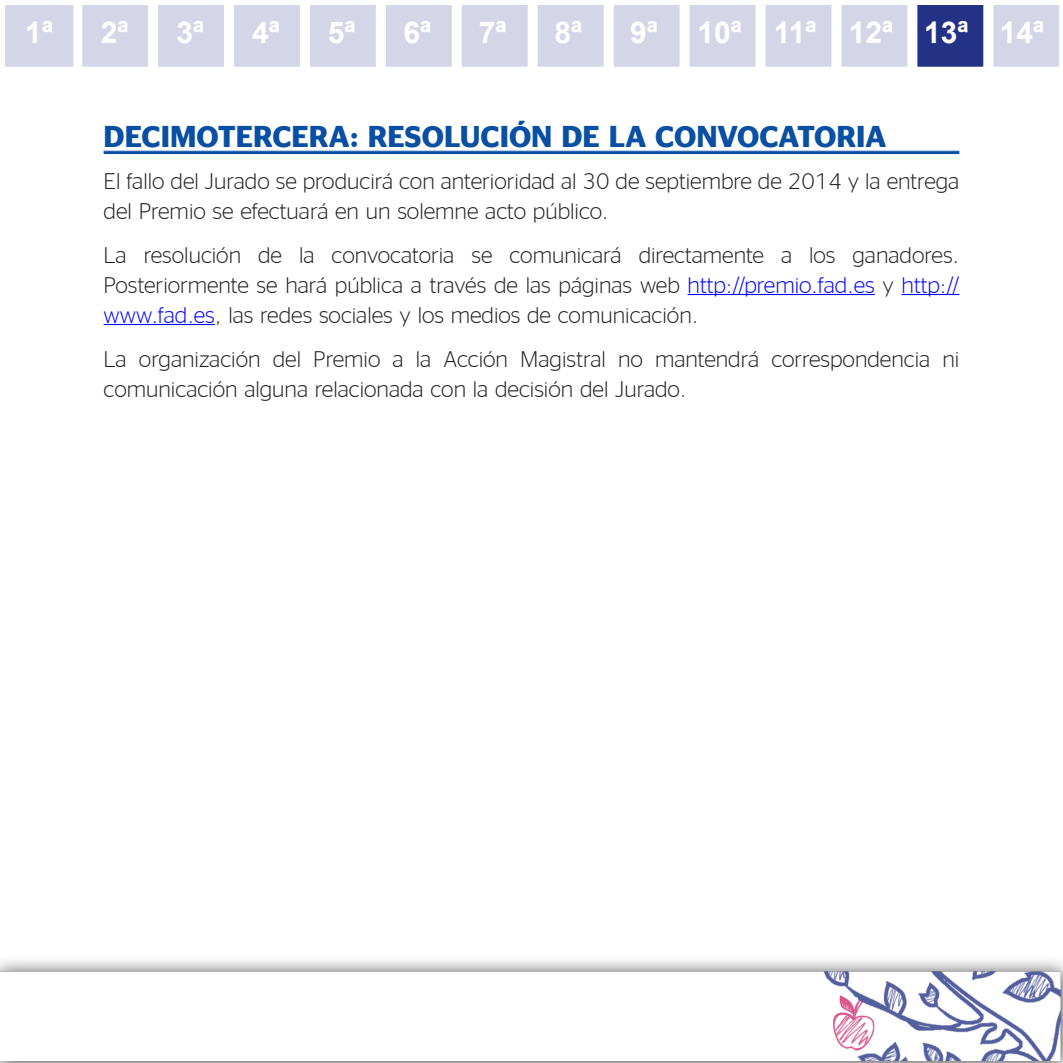
<style>
.page{position:relative;width:1063px;height:1063px;background:#fff}
.page>*{position:absolute;margin:0;border:0;box-sizing:border-box;transform-origin:0 0}
.Subtítulo_granate{font:700 30px "BBVA Office";color:#094fa4}
.t1{font:700 30px "Arial";color:#fff}
.Cuerpo{font:300 22.5px/30px "BBVA Office";color:#231f20}
.s1{color:#00f}
</style>
<div class="page">
<hr style="left:104px;top:151px;width:855px;height:1px;background:#094fa4">
<hr style="left:104px;top:152px;width:855px;height:2px;background:#094fa4">
<hr style="left:688px;top:294px;width:187px;height:1px;background:#00f">
<hr style="left:902px;top:294px;width:57px;height:1px;background:#00f">
<hr style="left:104px;top:324px;width:111px;height:1px;background:#00f">
<img style="left:0;top:960px;width:1063px;height:103px">
<div style="left:77px;top:0;width:76px;height:72px;background:#d4d6e7;border:5px solid #fff"></div>
<div style="left:153px;top:0;width:76px;height:72px;background:#d4d6e7;border:5px solid #fff"></div>
<div style="left:229px;top:0;width:76px;height:72px;background:#d4d6e7;border:5px solid #fff"></div>
<div style="left:0;top:0;width:78px;height:72px;background:#d4d6e7;border:5px solid #fff"></div>
<div style="left:305px;top:0;width:76px;height:72px;background:#d4d6e7;border:5px solid #fff"></div>
<div style="left:381px;top:0;width:76px;height:72px;background:#d4d6e7;border:5px solid #fff"></div>
<div style="left:457px;top:0;width:76px;height:72px;background:#d4d6e7;border:5px solid #fff"></div>
<div style="left:533px;top:0;width:76px;height:72px;background:#d4d6e7;border:5px solid #fff"></div>
<div style="left:609px;top:0;width:76px;height:72px;background:#d4d6e7;border:5px solid #fff"></div>
<div style="left:685px;top:0;width:76px;height:72px;background:#d4d6e7;border:5px solid #fff"></div>
<div style="left:761px;top:0;width:75px;height:72px;background:#d4d6e7;border:5px solid #fff"></div>
<div style="left:836px;top:0;width:76px;height:72px;background:#d4d6e7;border:5px solid #fff"></div>
<div style="left:915px;top:3px;width:71px;height:66px;background:#243286"></div>
<div style="left:912px;top:0;width:76px;height:72px;border:5px solid #fff"></div>
<div style="left:988px;top:0;width:75px;height:72px;background:#d4d6e7;border:5px solid #fff"></div>
<p class="t1" style="left:25px;top:13px;width:29px">1ª</p>
<p class="t1" style="left:101px;top:13px;width:29px">2ª</p>
<p class="t1" style="left:177px;top:13px;width:29px">3ª</p>
<p class="t1" style="left:252px;top:13px;width:29px">4ª</p>
<p class="t1" style="left:328px;top:13px;width:29px">5ª</p>
<p class="t1" style="left:403px;top:13px;width:29px">6ª</p>
<p class="t1" style="left:479px;top:13px;width:29px">7ª</p>
<p class="t1" style="left:555px;top:13px;width:29px">8ª</p>
<p class="t1" style="left:630px;top:13px;width:29px">9ª</p>
<p class="t1" style="left:697px;top:13px;width:46px">10ª</p>
<p class="t1" style="left:774px;top:13px;width:44px">11ª</p>
<p class="t1" style="left:849px;top:13px;width:46px">12ª</p>
<p class="t1" style="left:924px;top:13px;width:46px">13ª</p>
<p class="t1" style="left:1000px;top:13px;width:46px">14ª</p>
<p class="Subtítulo_granate" style="left:104px;top:119px;width:784px">DECIMOTERCERA: RESOLUCIÓN DE LA CONVOCATORIA</p>
<p class="Cuerpo" style="left:104px;top:165px;width:857px">El fallo del Jurado se producirá con anterioridad al 30 de septiembre de 2014 y la entrega del Premio se efectuará en un solemne acto público.</p>
<p class="Cuerpo" style="left:104px;top:240px;width:857px;text-align:justify">La resolución de la convocatoria se comunicará directamente a los ganadores.<br>Posteriormente se hará pública a través de las páginas web <span class="s1">http://premio.fad.es</span> y <span class="s1">http:// www.fad.es</span>, las redes sociales y los medios de comunicación.</p>
<p class="Cuerpo" style="left:104px;top:344px;width:857px">La organización del Premio a la Acción Magistral no mantendrá correspondencia ni comunicación alguna relacionada con la decisión del Jurado.</p>
</div>
